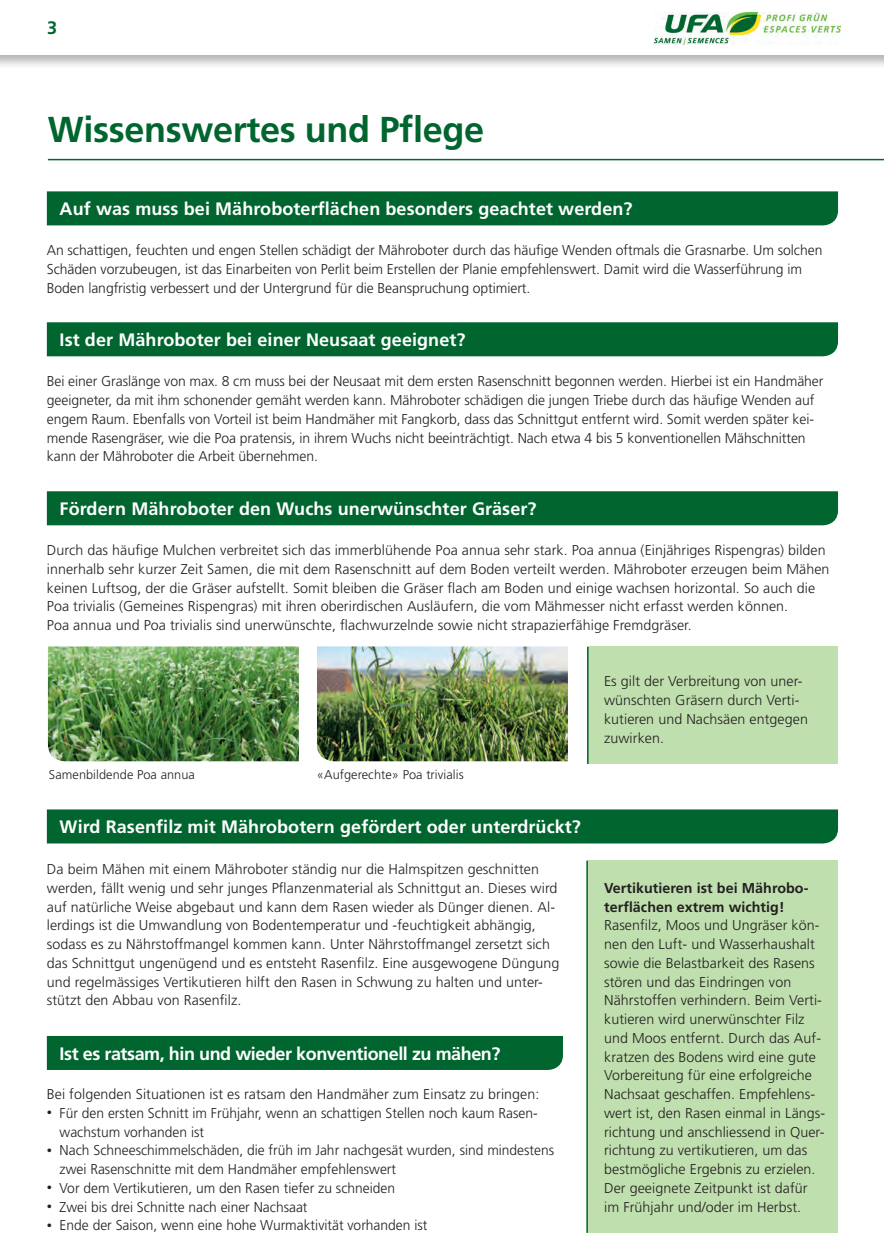
<style>
.page{position:relative;width:884px;height:1259px;background:#fff}
.page>*{position:absolute;margin:0;border:0;box-sizing:border-box;transform-origin:0 0}
.t1{font:700 36px "Frutiger LT Std";letter-spacing:-.01em;color:#00652e}
.t2{font:700 18px "Frutiger LT Std";letter-spacing:.005em;color:#fff}
.t3{font:700 18px "Frutiger LT Std";letter-spacing:-.025em;color:#fff}
.t4{font:700 18px "Frutiger LT Std";color:#00652e}
.t5{font:300 14.25px/18.8px "Frutiger LT Std";letter-spacing:.005em;color:#231f20}
.t6{font:700 14.25px/18.8px "Frutiger LT Std";letter-spacing:.005em;color:#231f20}
.t7{font:300 12.75px "Frutiger LT Std";letter-spacing:.005em;color:#231f20}
.s1{font-size:10.5px}
</style>
<div class="page">
<div style="left:0;top:0;width:884px;height:70px;background:#231f20;opacity:.35"></div>
<div style="left:0;top:0;width:884px;height:55px;background:#fff"></div>
<hr style="left:48px;top:159px;width:836px;height:1px;background:#00652e">
<img style="left:654px;top:13px;width:187px;height:31px">
<div style="left:47px;top:191px;width:791px;height:34px;background:#00652e"></div>
<div style="left:47px;top:322px;width:791px;height:34px;background:#00652e"></div>
<div style="left:47px;top:491px;width:791px;height:34px;background:#00652e"></div>
<div style="left:47px;top:809px;width:791px;height:34px;background:#00652e"></div>
<div style="left:47px;top:1036px;width:516px;height:34px;background:#00652e"></div>
<div style="left:587px;top:860px;width:251px;height:373px;background:#c0dfae"></div>
<hr style="left:586px;top:860px;width:2px;height:373px;background:#00652e">
<div style="left:587px;top:647px;width:250px;height:117px;background:#c0dfae"></div>
<hr style="left:587px;top:647px;width:1px;height:117px;background:#00652e">
<img style="left:317px;top:646px;width:251px;height:115px">
<img style="left:48px;top:646px;width:251px;height:115px">
<p class="t4" style="left:47px;top:17px;width:12px">3</p>
<h1 class="t1" style="left:48px;top:108px;width:438px">Wissenswertes und Pflege</h1>
<p class="t2" style="left:60px;top:198px;width:574px">Auf was muss bei Mähroboterflächen besonders geachtet werden?</p>
<p class="t5" style="left:47px;top:241px;width:777px">An schattigen, feuchten und engen Stellen schädigt der Mähroboter durch das häufige Wenden oftmals die Grasnarbe. Um solchen<br>Schäden vorzubeugen, ist das Einarbeiten von Perlit beim Erstellen der Planie empfehlenswert. Damit wird die Wasserführung im<br>Boden langfristig verbessert und der Untergrund für die Beanspruchung optimiert.</p>
<p class="t2" style="left:60px;top:329px;width:407px">Ist der Mähroboter bei einer Neusaat geeignet?</p>
<p class="t5" style="left:47px;top:372px;width:778px">Bei einer Graslänge von max. 8 cm muss bei der Neusaat mit dem ersten Rasenschnitt begonnen werden. Hierbei ist ein Handmäher geeigneter, da mit ihm schonender gemäht werden kann. Mähroboter schädigen die jungen Triebe durch das häufige Wenden auf engem Raum. Ebenfalls von Vorteil ist beim Handmäher mit Fangkorb, dass das Schnittgut entfernt wird. Somit werden später kei&shy;mende Rasengräser, wie die Poa pratensis, in ihrem Wuchs nicht beeinträchtigt. Nach etwa 4 bis 5 konventionellen Mähschnitten kann der Mähroboter die Arbeit übernehmen.</p>
<p class="t2" style="left:60px;top:498px;width:478px">Fördern Mähroboter den Wuchs unerwünschter Gräser?</p>
<p class="t5" style="left:47px;top:541px;width:784px">Durch das häufige Mulchen verbreitet sich das immerblühende Poa annua sehr stark. Poa annua (Einjähriges Rispengras) bilden innerhalb sehr kurzer Zeit Samen, die mit dem Rasenschnitt auf dem Boden verteilt werden. Mähroboter erzeugen beim Mähen keinen Luftsog, der die Gräser aufstellt. Somit bleiben die Gräser flach am Boden und einige wachsen horizontal. So auch die Poa trivialis (Gemeines Rispengras) mit ihren oberirdischen Ausläufern, die vom Mähmesser nicht erfasst werden können.<br>Poa annua und Poa trivialis sind unerwünschte, flachwurzelnde sowie nicht strapazierfähige Fremdgräser.</p>
<p class="t7" style="left:49px;top:767px;width:147px">Samenbildende Poa annua</p>
<p class="t7" style="left:317px;top:767px;width:148px">«Aufgerechte» Poa trivialis</p>
<p class="t2" style="left:60px;top:816px;width:523px">Wird Rasenfilz mit Mährobotern gefördert oder unterdrückt?</p>
<p class="t5" style="left:47px;top:860px;width:514px">Da beim Mähen mit einem Mähroboter ständig nur die Halmspitzen geschnitten werden, fällt wenig und sehr junges Pflanzenmaterial als Schnittgut an. Dieses wird auf natürliche Weise abgebaut und kann dem Rasen wieder als Dünger dienen. Al&shy;lerdings ist die Umwandlung von Bodentemperatur und -feuchtigkeit abhängig, sodass es zu Nährstoffmangel kommen kann. Unter Nährstoffmangel zersetzt sich das Schnittgut ungenügend und es entsteht Rasenfilz. Eine ausgewogene Düngung und regelmässiges Vertikutieren hilft den Rasen in Schwung zu halten und unter&shy;stützt den Abbau von Rasenfilz.</p>
<p class="t3" style="left:60px;top:1043px;width:442px">Ist es ratsam, hin und wieder konventionell zu mähen?</p>
<p class="t5" style="left:47px;top:1085px;width:494px">Bei folgenden Situationen ist es ratsam den Handmäher zum Einsatz zu bringen:</p>
<p class="t5" style="left:60px;top:1103px;width:479px;text-indent:-13px"><span class="s1">•</span> Für den ersten Schnitt im Frühjahr, wenn an schattigen Stellen noch kaum Rasen&shy;wachstum vorhanden ist</p>
<p class="t5" style="left:60px;top:1141px;width:496px;text-indent:-13px"><span class="s1">•</span> Nach Schneeschimmelschäden, die früh im Jahr nachgesät wurden, sind mindestens zwei Rasenschnitte mit dem Handmäher empfehlenswert</p>
<p class="t5" style="left:47px;top:1178px;width:350px"><span class="s1">•</span> Vor dem Vertikutieren, um den Rasen tiefer zu schneiden</p>
<p class="t5" style="left:47px;top:1197px;width:262px"><span class="s1">•</span> Zwei bis drei Schnitte nach einer Nachsaat</p>
<p class="t5" style="left:47px;top:1216px;width:382px"><span class="s1">•</span> Ende der Saison, wenn eine hohe Wurmaktivität vorhanden ist</p>
<p class="t5" style="left:604px;top:672px;width:205px">Es gilt der Verbreitung von uner&shy;wünschten Gräsern durch Verti&shy;kutieren und Nachsäen entgegen zuwirken.</p>
<p class="t6" style="left:604px;top:878px;width:206px">Vertikutieren ist bei Mährobo&shy;terflächen extrem wichtig!</p>
<p class="t5" style="left:604px;top:916px;width:223px">Rasenfilz, Moos und Ungräser kön&shy;nen den Luft- und Wasserhaushalt sowie die Belastbarkeit des Rasens stören und das Eindringen von Nährstoffen verhindern. Beim Verti&shy;kutieren wird unerwünschter Filz und Moos entfernt. Durch das Auf&shy;kratzen des Bodens wird eine gute Vorbereitung für eine erfolgreiche Nachsaat geschaffen. Empfehlens&shy;wert ist, den Rasen einmal in Längs&shy;richtung und anschliessend in Quer&shy;richtung zu vertikutieren, um das bestmögliche Ergebnis zu erzielen.<br>Der geeignete Zeitpunkt ist dafür im Frühjahr und/oder im Herbst.</p>
</div>
